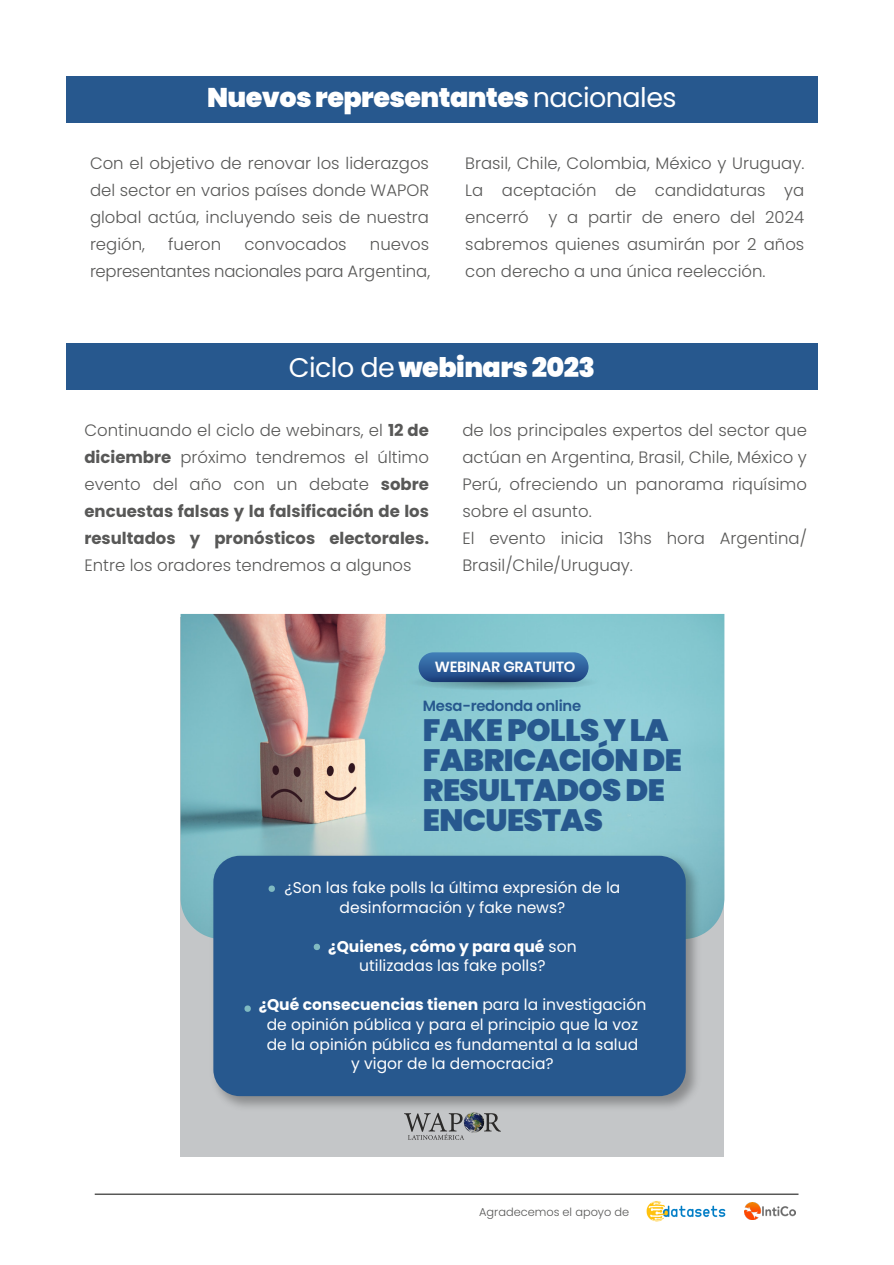
<style>
.page{position:relative;width:894px;height:1265px;background:#fff}
.page>*{position:absolute;margin:0;border:0;box-sizing:border-box;transform-origin:0 0}
.t1{font:900 30.9px/30px "Poppins";letter-spacing:-.02em;color:#27588e}
.t2{font:900 27px "Poppins";letter-spacing:-.02em;color:#fff}
.t3{font:300 16.5px/27px "Poppins";color:#585857;text-align:justify}
.t4{font:700 16.5px/27px "Poppins";color:#585857;text-align:justify}
.t5{font:300 16.5px/27px "Poppins";letter-spacing:-.02em;color:#585857;text-align:right}
.t6{font:15.6px/19.5px "Poppins";color:#fff;text-align:center}
.t7{font:600 14.85px "Poppins";letter-spacing:-.02em;color:#27588e}
.t8{font:600 14.85px "Poppins";letter-spacing:-.02em;color:#fff}
.t9{font:300 11.4px "Poppins";color:#585857}
.s1{font-weight:400}
.s2{font-weight:300}
.s3{font-weight:700}
</style>
<div class="page">
<div style="left:181px;top:617px;width:543px;height:539px;background:#c4c6c8"></div>
<img style="left:181px;top:614px;width:543px;height:322px">
<svg style="left:419px;top:652px;width:170px;height:30px;background:#356aa4"></svg>
<svg style="left:408px;top:673px;width:190px;height:17px;background:#4b7999"></svg>
<img style="left:206px;top:847px;width:501px;height:267px">
<div style="left:213px;top:855px;width:473px;height:241px;background:#27588e;border-radius:27px"></div>
<div style="left:269px;top:885px;width:6px;height:7px;background:#80bac1;border-radius:3px"></div>
<svg style="left:245px;top:1005px;width:6px;height:6px"></svg>
<div style="left:314px;top:943px;width:6px;height:7px;background:#80bac1;border-radius:3px"></div>
<svg style="left:484px;top:1113px;width:17px;height:18px"></svg>
<svg style="left:404px;top:1112px;width:60px;height:27px"></svg>
<img style="left:464px;top:1112px;width:20px;height:20px;border-radius:10px">
<div style="left:66px;top:76px;width:751px;height:46px;background:#27588e"></div>
<div style="left:66px;top:343px;width:752px;height:46px;background:#27588e"></div>
<hr style="left:95px;top:1193px;width:704px;height:2px;background:#585857">
<img style="left:744px;top:1202px;width:51px;height:17px">
<img style="left:646px;top:1201px;width:80px;height:21px">
<h2 class="t2" style="left:207px;top:82px;width:471px">Nuevos representantes <span class="s1">nacionales</span></h2>
<p class="t3" style="left:90px;top:150px;width:341px">Con el objetivo de renovar los liderazgos del sector en varios países donde WAPOR global actúa, incluyendo seis de nuestra región,</p>
<p class="t3" style="left:168px;top:231px;width:55px">fueron</p>
<p class="t3" style="left:245px;top:231px;width:104px">convocados</p>
<p class="t5" style="left:90px;top:231px;width:342px">nuevos<br>representantes nacionales para Argentina,</p>
<p class="t3" style="left:465px;top:150px;width:341px">Brasil, Chile, Colombia, México y Uruguay.<br>La aceptación de candidaturas ya encerró y a partir de enero del 2024 sabremos quienes asumirán por 2 años con derecho a una única reelección.</p>
<h2 class="t2" style="left:289px;top:352px;width:308px"><span class="s1">Ciclo de</span> webinars 2023</h2>
<p class="t4" style="left:84px;top:416px;width:346px"><span class="s2">Continuando el ciclo de webinars, el</span> 12 de diciembre <span class="s2">próximo tendremos el último evento del año con un debate</span> sobre encuestas falsas y la falsificación de los resultados y pronósticos electorales.</p>
<p class="t3" style="left:84px;top:551px;width:329px">Entre los oradores tendremos a algunos</p>
<p class="t3" style="left:462px;top:416px;width:346px;text-align:left">de los principales expertos del sector que actúan en Argentina, Brasil, Chile, México y Perú, ofreciendo un panorama riquísimo sobre el asunto.<br>El evento inicia 13hs hora Argentina/ Brasil/Chile/Uruguay.</p>
<p class="t8" style="left:435px;top:658px;width:142px">WEBINAR GRATUITO</p>
<p class="t7" style="left:423px;top:697px;width:160px">Mesa-redonda online</p>
<h1 class="t1" style="left:423px;top:715px;width:261px">FAKE POLLS Y LA<br>FABRICACIÓN DE<br>RESULTADOS DE<br>ENCUESTAS</h1>
<p class="t6" style="left:285px;top:878px;width:337px">¿Son las fake polls la última expresión de la desinformación y fake news?</p>
<p class="t6" style="left:328px;top:936px;width:250px"><span class="s3">¿Quienes, cómo y para qué</span> son utilizadas las fake polls?</p>
<p class="t6" style="left:259px;top:995px;width:389px"><span class="s3">¿Qué consecuencias tienen</span> para la investigación de opinión pública y para el principio que la voz de la opinión pública es fundamental a la salud<br>y vigor de la democracia?</p>
<p class="t9" style="left:479px;top:1205px;width:152px">Agradecemos el apoyo de</p>
</div>
